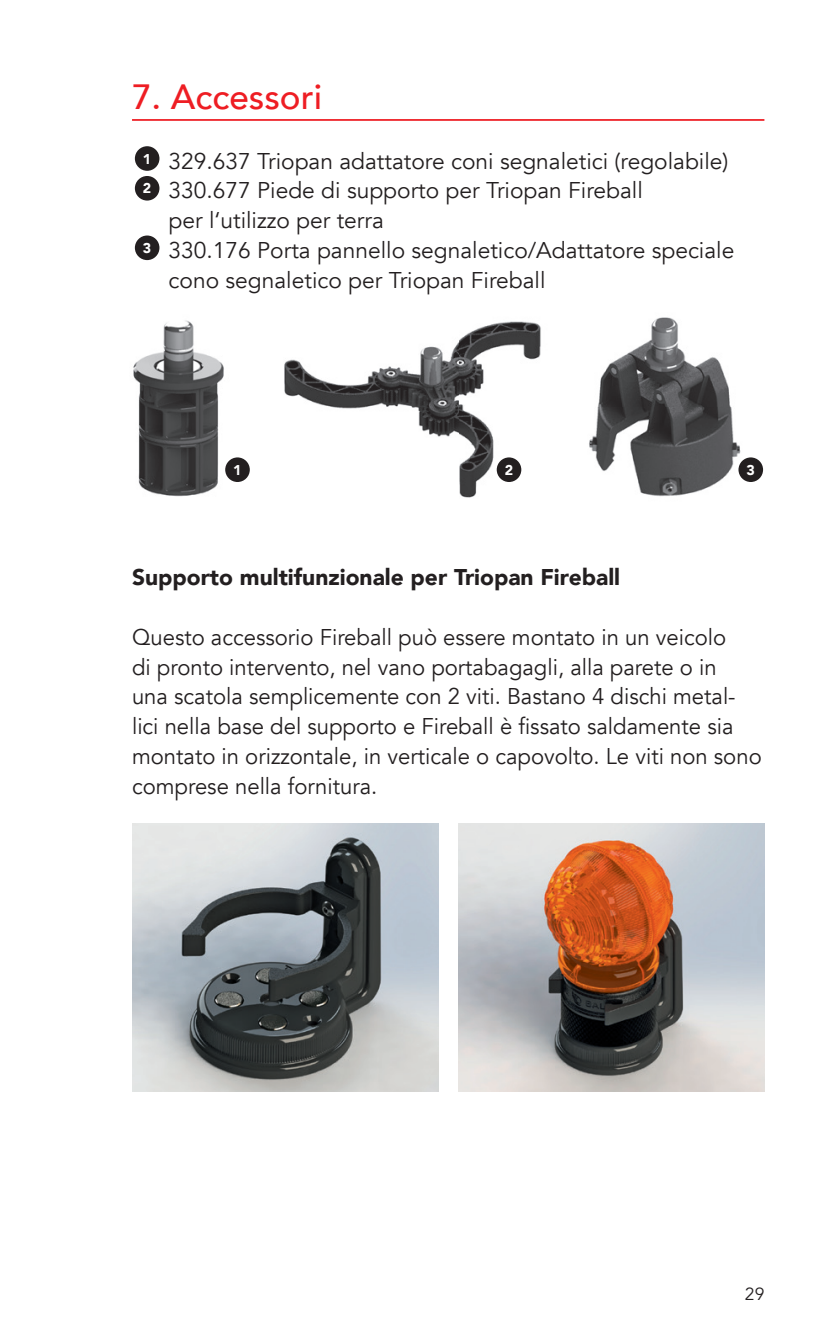
<style>
.page{position:relative;width:824px;height:1340px;background:#fff}
.page>*{position:absolute;margin:0;border:0;box-sizing:border-box;transform-origin:0 0}
.t1{font:500 35px "Avenir";color:#ee1d23}
.t2{font:22.75px/29.8px "Avenir";color:#231f20}
.t3{font:900 22.75px "Avenir";color:#231f20}
.t4{font:17.5px "Avenir";color:#231f20}
.t5{font:900 14.35px "Avenir";color:#fff}
</style>
<div class="page">
<hr style="left:132px;top:119px;width:632px;height:2px;background:#ee1d23">
<div style="left:133px;top:145px;width:28px;height:27px;background:#231f20;border-radius:50%"></div>
<div style="left:132px;top:143px;width:30px;height:31px;border:3px solid #fff;border-radius:50%"></div>
<div style="left:133px;top:174px;width:28px;height:28px;background:#231f20;border-radius:50%"></div>
<div style="left:132px;top:173px;width:30px;height:30px;border:3px solid #fff;border-radius:50%"></div>
<div style="left:133px;top:234px;width:28px;height:27px;background:#231f20;border-radius:50%"></div>
<div style="left:132px;top:233px;width:30px;height:30px;border:3px solid #fff;border-radius:50%"></div>
<img style="left:284px;top:321px;width:257px;height:177px">
<img style="left:589px;top:317px;width:152px;height:180px">
<img style="left:133px;top:320px;width:91px;height:177px">
<div style="left:737px;top:456px;width:27px;height:27px;background:#231f20;border-radius:50%"></div>
<div style="left:735px;top:454px;width:30px;height:31px;border:3px solid #fff;border-radius:50%"></div>
<div style="left:224px;top:456px;width:27px;height:27px;background:#231f20;border-radius:50%"></div>
<div style="left:222px;top:454px;width:30px;height:31px;border:3px solid #fff;border-radius:50%"></div>
<div style="left:495px;top:456px;width:27px;height:27px;background:#231f20;border-radius:50%"></div>
<div style="left:494px;top:454px;width:30px;height:31px;border:3px solid #fff;border-radius:50%"></div>
<img style="left:132px;top:823px;width:306px;height:268px">
<img style="left:458px;top:823px;width:306px;height:268px">
<h1 class="t1" style="left:132px;top:67px;width:191px">7. Accessori</h1>
<p class="t2" style="left:143px;top:146px;width:587px"><sup>1</sup> 329.637 Triopan adattatore coni segnaletici (regolabile)</p>
<p class="t2" style="left:143px;top:176px;width:501px"><sup>2</sup> 330.677 Piede di supporto per Triopan Fireball</p>
<p class="t2" style="left:169px;top:206px;width:217px">per l‘utilizzo per terra</p>
<p class="t2" style="left:143px;top:236px;width:593px"><sup>3</sup> 330.176 Porta pannello segnaletico/Adattatore speciale</p>
<p class="t2" style="left:169px;top:265px;width:378px">cono segnaletico per Triopan Fireball</p>
<p class="t5" style="left:233px;top:457px;width:10px">1</p>
<p class="t5" style="left:504px;top:457px;width:10px">2</p>
<p class="t5" style="left:746px;top:457px;width:10px">3</p>
<p class="t3" style="left:132px;top:558px;width:489px">Supporto multifunzionale per Triopan Fireball</p>
<p class="t2" style="left:132px;top:622px;width:631px">Questo accessorio Fireball può essere montato in un veicolo<br>di pronto intervento, nel vano portabagagli, alla parete o in<br>una scatola semplicemente con 2 viti. Bastano 4 dischi metal&shy;lici nella base del supporto e Fireball è fissato saldamente sia montato in orizzontale, in verticale o capovolto. Le viti non sono comprese nella fornitura.</p>
<p class="t4" style="left:744px;top:1283px;width:21px">29</p>
</div>
